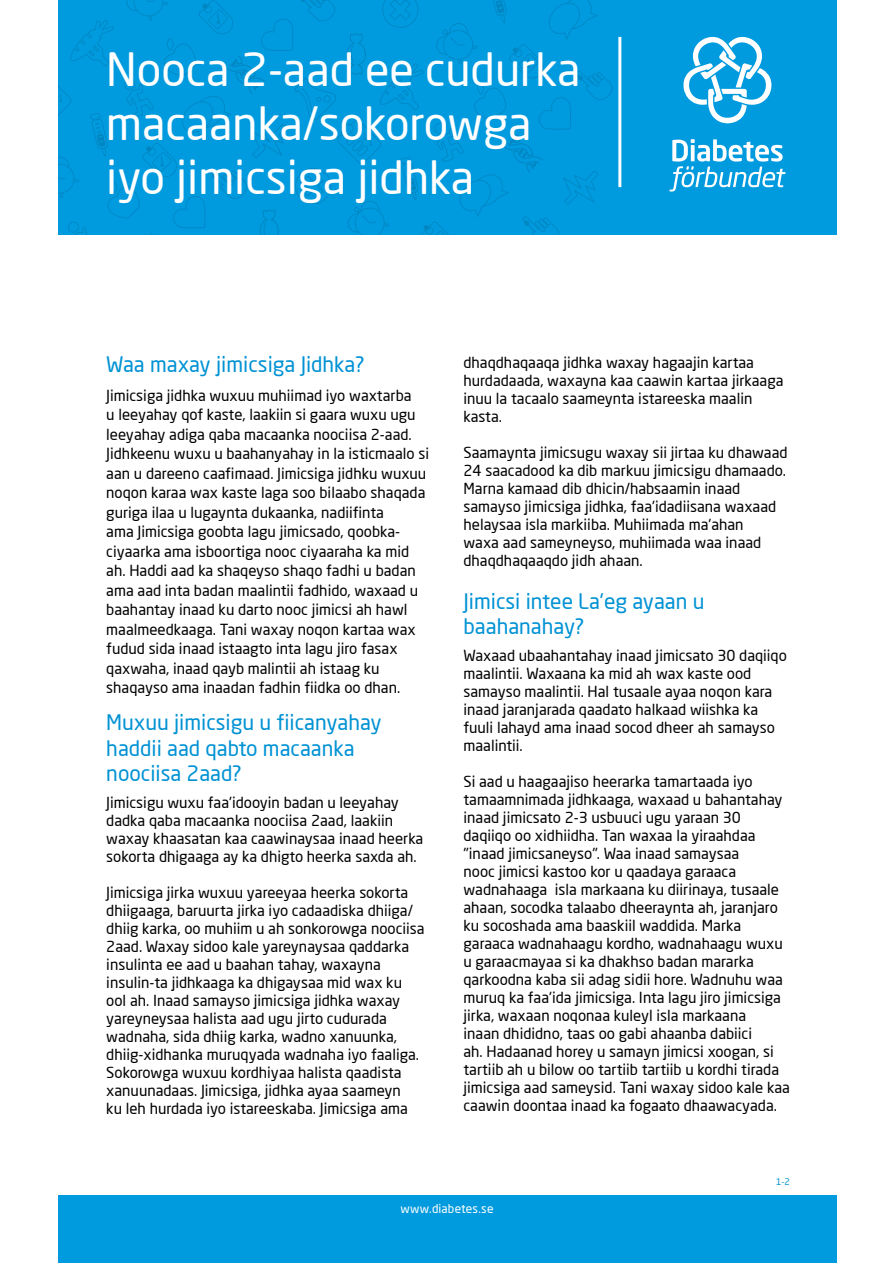
<style>
.page{position:relative;width:893px;height:1263px;background:#fff}
.page>*{position:absolute;margin:0;border:0;box-sizing:border-box;transform-origin:0 0}
.t1{font:45px/54px "Neo Sans Pro";color:#fff}
.t2{font:21px/25.2px "Neo Sans Pro";color:#0092d4}
.t3{font:15px/18px "Neo Sans Pro";color:#000}
.t4{font:12px "Neo Sans Pro";letter-spacing:.015em;color:#fff}
.t5{font:9px "Neo Sans Pro";color:#0092d4}
</style>
<div class="page">
<div style="left:58px;top:0;width:778px;height:235px;background:#009ade"></div>
<svg style="left:58px;top:0;width:562px;height:235px"></svg>
<hr style="left:618px;top:37px;width:3px;height:150px;background:#fff">
<svg style="left:669px;top:139px;width:116px;height:53px"></svg>
<svg style="left:683px;top:36px;width:88px;height:87px"></svg>
<div style="left:58px;top:1195px;width:778px;height:68px;background:#009ade"></div>
<h1 class="t1" style="left:106px;top:42px;width:476px">Nooca 2-aad ee cudurka macaanka/sokorowga iyo jimicsiga jidhka</h1>
<h2 class="t2" style="left:106px;top:352px;width:260px">Waa maxay jimicsiga Jidhka?</h2>
<p class="t3" style="left:106px;top:385px;width:324px;line-height:19.5px">Jimicsiga jidhka wuxuu muhiimad iyo waxtarba<br>u leeyahay qof kaste, laakiin si gaara wuxu ugu leeyahay adiga qaba macaanka noociisa 2-aad.<br>Jidhkeenu wuxu u baahanyahay in la isticmaalo si aan u dareeno caafimaad. Jimicsiga jidhku wuxuu noqon karaa wax kaste laga soo bilaabo shaqada guriga ilaa u lugaynta dukaanka, nadiifinta<br>ama Jimicsiga goobta lagu jimicsado, qoobka&shy;ciyaarka ama isboortiga nooc ciyaaraha ka mid ah. Haddi aad ka shaqeyso shaqo fadhi u badan ama aad inta badan maalintii fadhido, waxaad u baahantay inaad ku darto nooc jimicsi ah hawl maalmeedkaaga. Tani waxay noqon kartaa wax fudud sida inaad istaagto inta lagu jiro fasax qaxwaha, inaad qayb malintii ah istaag ku shaqayso ama inaadan fadhin fiidka oo dhan.</p>
<h2 class="t2" style="left:106px;top:710px;width:277px">Muxuu jimicsigu u fiicanyahay haddii aad qabto macaanka noociisa 2aad?</h2>
<p class="t3" style="left:106px;top:793px;width:319px">Jimicsigu wuxu faa'idooyin badan u leeyahay dadka qaba macaanka noociisa 2aad, laakiin waxay khaasatan kaa caawinaysaa inaad heerka sokorta dhigaaga ay ka dhigto heerka saxda ah.</p>
<p class="t3" style="left:106px;top:883px;width:320px">Jimicsiga jirka wuxuu yareeyaa heerka sokorta dhiigaaga, baruurta jirka iyo cadaadiska dhiiga/ dhiig karka, oo muhiim u ah sonkorowga noociisa 2aad. Waxay sidoo kale yareynaysaa qaddarka insulinta ee aad u baahan tahay, waxayna insulin-ta jidhkaaga ka dhigaysaa mid wax ku ool ah. Inaad samayso jimicsiga jidhka waxay yareyneysaa halista aad ugu jirto cudurada wadnaha, sida dhiig karka, wadno xanuunka, dhiig-xidhanka muruqyada wadnaha iyo faaliga.<br>Sokorowga wuxuu kordhiyaa halista qaadista xanuunadaas. Jimicsiga, jidhka ayaa saameyn<br>ku leh hurdada iyo istareeskaba. Jimicsiga ama</p>
<p class="t3" style="left:463px;top:353px;width:322px">dhaqdhaqaaqa jidhka waxay hagaajin kartaa hurdadaada, waxayna kaa caawin kartaa jirkaaga inuu la tacaalo saameynta istareeska maalin kasta.</p>
<p class="t3" style="left:463px;top:443px;width:326px">Saamaynta jimicsugu waxay sii jirtaa ku dhawaad 24 saacadood ka dib markuu jimicsigu dhamaado.<br>Marna kamaad dib dhicin/habsaamin inaad samayso jimicsiga jidhka, faa'idadiisana waxaad helaysaa isla markiiba. Muhiimada ma'ahan<br>waxa aad sameyneyso, muhiimada waa inaad dhaqdhaqaaqdo jidh ahaan.</p>
<h2 class="t2" style="left:463px;top:588px;width:242px">Jimicsi intee La'eg ayaan u baahanahay?</h2>
<p class="t3" style="left:463px;top:646px;width:325px">Waxaad ubaahantahay inaad jimicsato 30 daqiiqo maalintii. Waxaana ka mid ah wax kaste ood samayso maalintii. Hal tusaale ayaa noqon kara inaad jaranjarada qaadato halkaad wiishka ka fuuli lahayd ama inaad socod dheer ah samayso maalintii.</p>
<p class="t3" style="left:463px;top:772px;width:328px">Si aad u haagaajiso heerarka tamartaada iyo tamaamnimada jidhkaaga, waxaad u bahantahay inaad jimicsato 2-3 usbuuci ugu yaraan 30 daqiiqo oo xidhiidha. Tan waxaa la yiraahdaa "inaad jimicsaneyso". Waa inaad samaysaa<br>nooc jimicsi kastoo kor u qaadaya garaaca wadnahaaga isla markaana ku diirinaya, tusaale ahaan, socodka talaabo dheeraynta ah, jaranjaro ku socoshada ama baaskiil waddida. Marka garaaca wadnahaagu kordho, wadnahaagu wuxu u garaacmayaa si ka dhakhso badan mararka qarkoodna kaba sii adag sidii hore. Wadnuhu waa muruq ka faa'ida jimicsiga. Inta lagu jiro jimicsiga jirka, waxaan noqonaa kuleyl isla markaana<br>inaan dhididno, taas oo gabi ahaanba dabiici<br>ah. Hadaanad horey u samayn jimicsi xoogan, si tartiib ah u bilow oo tartiib tartiib u kordhi tirada jimicsiga aad sameysid. Tani waxay sidoo kale kaa caawin doontaa inaad ka fogaato dhaawacyada.</p>
<p class="t5" style="left:776px;top:1176px;width:15px">1-2</p>
<p class="t4" style="left:400px;top:1201px;width:94px">www.diabetes.se</p>
</div>
